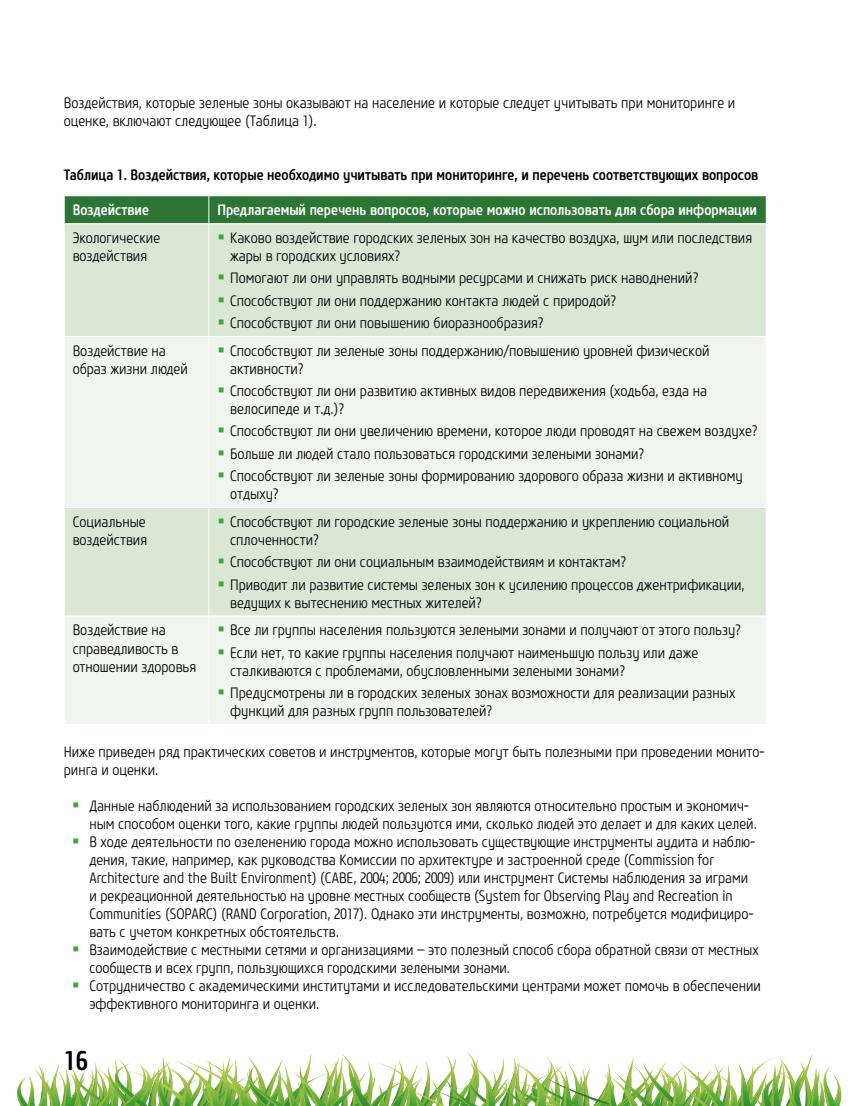
<style>
.page{position:relative;width:851px;height:1106px;background:#fff}
.page>*{position:absolute;margin:0;border:0;box-sizing:border-box;transform-origin:0 0}
.t1{font:500 27px "Core Sans M57 Cn";color:#000}
.t2{font:300 15px/18px "Core Sans M37 Cn";color:#000}
.t3{font:500 15px "Core Sans M57 Cn";color:#000}
.t4{font:500 15px "Core Sans M57 Cn";color:#fff}
</style>
<div class="page">
<svg style="left:17px;top:1052px;width:825px;height:54px"></svg>
<div style="left:65px;top:224px;width:700px;height:112px;background:#dae7d5"></div>
<svg style="left:65px;top:337px;width:700px;height:387px;fill:#f0f5ef"></svg>
<hr style="left:64px;top:507px;width:145px;height:1px;background:#fff">
<hr style="left:208px;top:508px;width:1px;height:107px;background:#fff">
<hr style="left:64px;top:615px;width:145px;height:1px;background:#fff">
<hr style="left:209px;top:615px;width:557px;height:1px;background:#fff">
<hr style="left:208px;top:616px;width:1px;height:108px;background:#fff">
<hr style="left:208px;top:224px;width:1px;height:112px;background:#fff">
<hr style="left:208px;top:337px;width:1px;height:170px;background:#fff">
<hr style="left:209px;top:507px;width:557px;height:1px;background:#fff">
<div style="left:64px;top:196px;width:702px;height:27px;background:#2c7534"></div>
<svg style="left:219px;top:235px;width:4px;height:4px"></svg>
<svg style="left:219px;top:275px;width:4px;height:5px"></svg>
<svg style="left:219px;top:297px;width:4px;height:5px"></svg>
<svg style="left:219px;top:319px;width:4px;height:5px"></svg>
<svg style="left:219px;top:347px;width:4px;height:5px"></svg>
<svg style="left:219px;top:388px;width:4px;height:4px"></svg>
<svg style="left:219px;top:428px;width:4px;height:5px"></svg>
<svg style="left:219px;top:450px;width:4px;height:5px"></svg>
<svg style="left:219px;top:472px;width:4px;height:5px"></svg>
<svg style="left:219px;top:518px;width:4px;height:5px"></svg>
<svg style="left:219px;top:559px;width:4px;height:4px"></svg>
<svg style="left:219px;top:581px;width:4px;height:5px"></svg>
<svg style="left:219px;top:627px;width:4px;height:5px"></svg>
<svg style="left:219px;top:649px;width:4px;height:5px"></svg>
<svg style="left:219px;top:689px;width:4px;height:5px"></svg>
<p class="t2" style="left:64px;top:94px;width:672px">Воздействия, которые зеленые зоны оказывают на население и которые следует учитывать при мониторинге и оценке, включают следующее (Таблица 1).</p>
<p class="t3" style="left:64px;top:166px;width:695px">Таблица 1. Воздействия, которые необходимо учитывать при мониторинге, и перечень соответствующих вопросов</p>
<p class="t4" style="left:73px;top:200px;width:78px">Воздействие</p>
<p class="t4" style="left:217px;top:200px;width:541px">Предлагаемый перечень вопросов, которые можно использовать для сбора информации</p>
<p class="t2" style="left:73px;top:229px;width:89px">Экологические воздействия</p>
<p class="t2" style="left:230px;top:229px;width:523px">Каково воздействие городских зеленых зон на качество воздуха, шум или последствия жары в городских условиях?</p>
<p class="t2" style="left:230px;top:267px;width:469px;line-height:22.2px">Помогают ли они управлять водными ресурсами и снижать риск наводнений?<br>Способствуют ли они поддержанию контакта людей с природой?<br>Способствуют ли они повышению биоразнообразия?</p>
<p class="t2" style="left:73px;top:342px;width:117px">Воздействие на образ жизни людей</p>
<p class="t2" style="left:230px;top:342px;width:480px">Способствуют ли зеленые зоны поддержанию/повышению уровней физической активности?</p>
<p class="t2" style="left:230px;top:382px;width:478px">Способствуют ли они развитию активных видов передвижения (ходьба, езда на велосипеде и т.д.)?</p>
<p class="t2" style="left:230px;top:420px;width:529px;line-height:22.2px">Способствуют ли они увеличению времени, которое люди проводят на свежем воздухе?<br>Больше ли людей стало пользоваться городскими зелеными зонами?<br>Способствуют ли зеленые зоны формированию здорового образа жизни и активному</p>
<p class="t2" style="left:230px;top:485px;width:50px">отдыху?</p>
<p class="t2" style="left:73px;top:513px;width:76px">Социальные воздействия</p>
<p class="t2" style="left:230px;top:513px;width:500px">Способствуют ли городские зеленые зоны поддержанию и укреплению социальной сплоченности?</p>
<p class="t2" style="left:230px;top:551px;width:516px;line-height:22.2px">Способствуют ли они социальным взаимодействиям и контактам?<br>Приводит ли развитие системы зеленых зон к усилению процессов джентрификации,</p>
<p class="t2" style="left:230px;top:593px;width:253px">ведущих к вытеснению местных жителей?</p>
<p class="t2" style="left:73px;top:621px;width:125px">Воздействие на справедливость в отношении здоровья</p>
<p class="t2" style="left:230px;top:619px;width:512px;line-height:22.2px">Все ли группы населения пользуются зелеными зонами и получают от этого пользу?<br>Если нет, то какие группы населения получают наименьшую пользу или даже</p>
<p class="t2" style="left:230px;top:659px;width:506px;line-height:22.2px">сталкиваются с проблемами, обусловленными зелеными зонами?<br>Предусмотрены ли в городских зеленых зонах возможности для реализации разных</p>
<p class="t2" style="left:230px;top:702px;width:263px">функций для разных групп пользователей?</p>
<p class="t2" style="left:64px;top:742px;width:702px">Ниже приведен ряд практических советов и инструментов, которые могут быть полезными при проведении монито&shy;ринга и оценки.</p>
<p class="t2" style="left:89px;top:796px;width:672px">Данные наблюдений за использованием городских зеленых зон являются относительно простым и экономич&shy;ным способом оценки того, какие группы людей пользуются ими, сколько людей это делает и для каких целей.<br>В ходе деятельности по озеленению города можно использовать существующие инструменты аудита и наблю&shy;дения, такие, например, как руководства Комиссии по архитектуре и застроенной среде (Commission for Architecture and the Built Environment) (CABE, 2004; 2006; 2009) или инструмент Системы наблюдения за играми<br>и рекреационной деятельностью на уровне местных сообществ (System for Observing Play and Recreation in Communities (SOPARC) (RAND Corporation, 2017). Однако эти инструменты, возможно, потребуется модифициро&shy;вать с учетом конкретных обстоятельств.<br>Взаимодействие с местными сетями и организациями – это полезный способ сбора обратной связи от местных сообществ и всех групп, пользующихся городскими зелеными зонами.<br>Сотрудничество с академическими институтами и исследовательскими центрами может помочь в обеспечении эффективного мониторинга и оценки.</p>
<h1 class="t1" style="left:64px;top:1043px;width:26px">16</h1>
</div>
